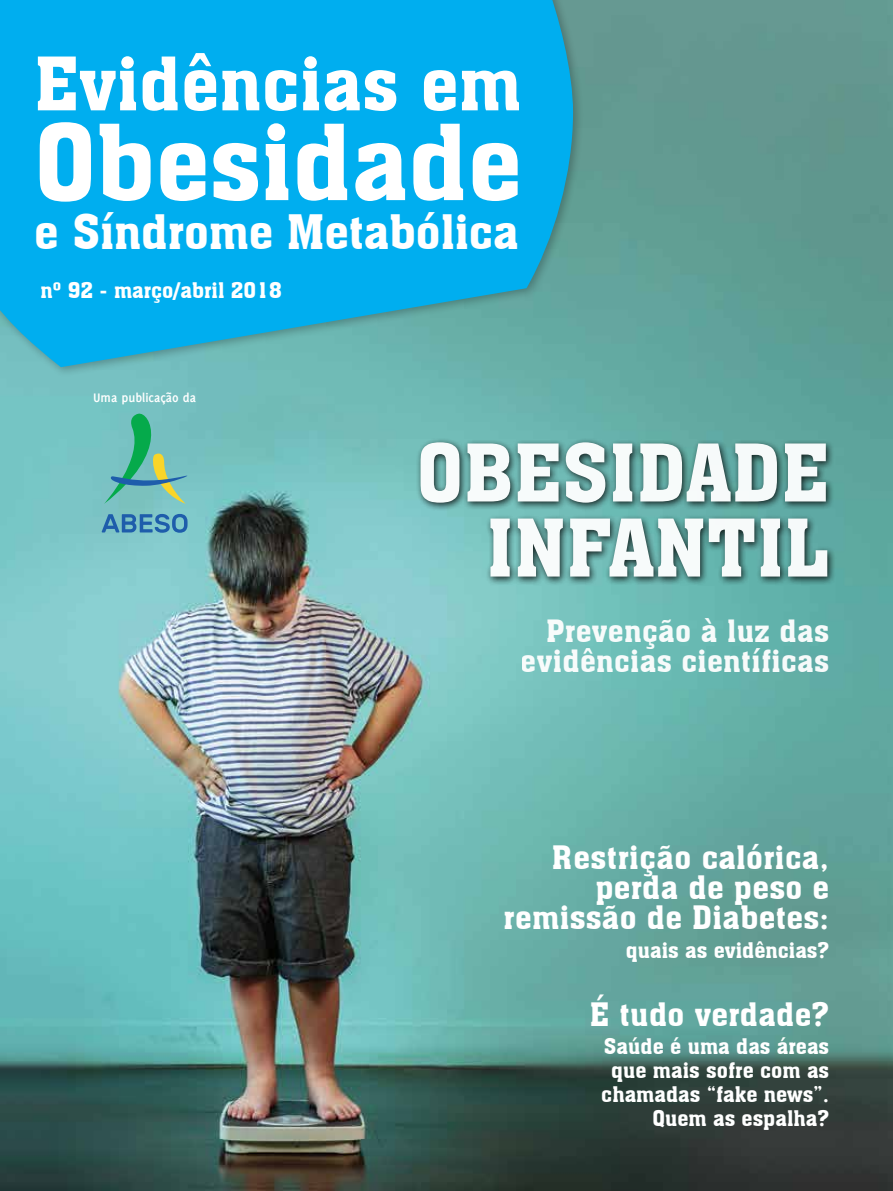
<style>
.page{position:relative;width:893px;height:1191px;background:#fff}
.page>*{position:absolute;margin:0;border:0;box-sizing:border-box;transform-origin:0 0}
.t1{font:102.75px "Aachen BT";color:#fff}
.t2{font:78px/75px "Aachen BT";color:#fff;text-align:right}
.t3{font:72.3px "Aachen BT";color:#fff}
.t4{font:46.35px "Aachen BT";letter-spacing:-.005em;color:#fff}
.t5{font:31.5px/30px "Aachen BT";letter-spacing:.01em;color:#fff;text-align:right}
.t6{font:30px/30px "Aachen BT";letter-spacing:.01em;color:#fff;text-align:right}
.t7{font:21px/24px "Aachen BT";color:#fff;text-align:right}
.t8{font:700 13.5px "Delicious";color:#fff}
</style>
<div class="page">
<img style="left:0;top:0;width:893px;height:1191px">
<div style="left:0;top:0;width:584px;height:377px;background:#000;opacity:.25"></div>
<svg style="left:0;top:0;width:573px;height:367px;background:#0dade5"></svg>
<div style="left:415px;top:437px;width:421px;height:149px;background:#000;opacity:.85"></div>
<svg style="left:104px;top:411px;width:93px;height:93px;background:#6cbbab"></svg>
<svg style="left:102px;top:514px;width:86px;height:19px;background:#4f92b9"></svg>
<h3 class="t3" style="left:34px;top:38px;width:489px">Evidências em</h3>
<h1 class="t1" style="left:34px;top:98px;width:489px">Obesidade</h1>
<h3 class="t4" style="left:34px;top:203px;width:486px">e Síndrome Metabólica</h3>
<p class="t7" style="left:41px;top:278px;width:243px">nº 92 - março/abril 2018</p>
<p class="t8" style="left:93px;top:389px;width:104px">Uma publicação da</p>
<h2 class="t2" style="left:416px;top:434px;width:414px">OBESIDADE<br>INFANTIL</h2>
<h3 class="t6" style="left:521px;top:615px;width:310px">Prevenção à luz das evidências científicas</h3>
<h3 class="t5" style="left:504px;top:842px;width:327px">Restrição calórica, perda de peso e remissão de Diabetes:</h3>
<p class="t7" style="left:626px;top:938px;width:205px">quais as evidências?</p>
<h3 class="t5" style="left:590px;top:998px;width:241px">É tudo verdade?</h3>
<p class="t7" style="left:601px;top:1034px;width:229px">Saúde é uma das áreas que mais sofre com as chamadas “fake news”.<br>Quem as espalha?</p>
</div>
